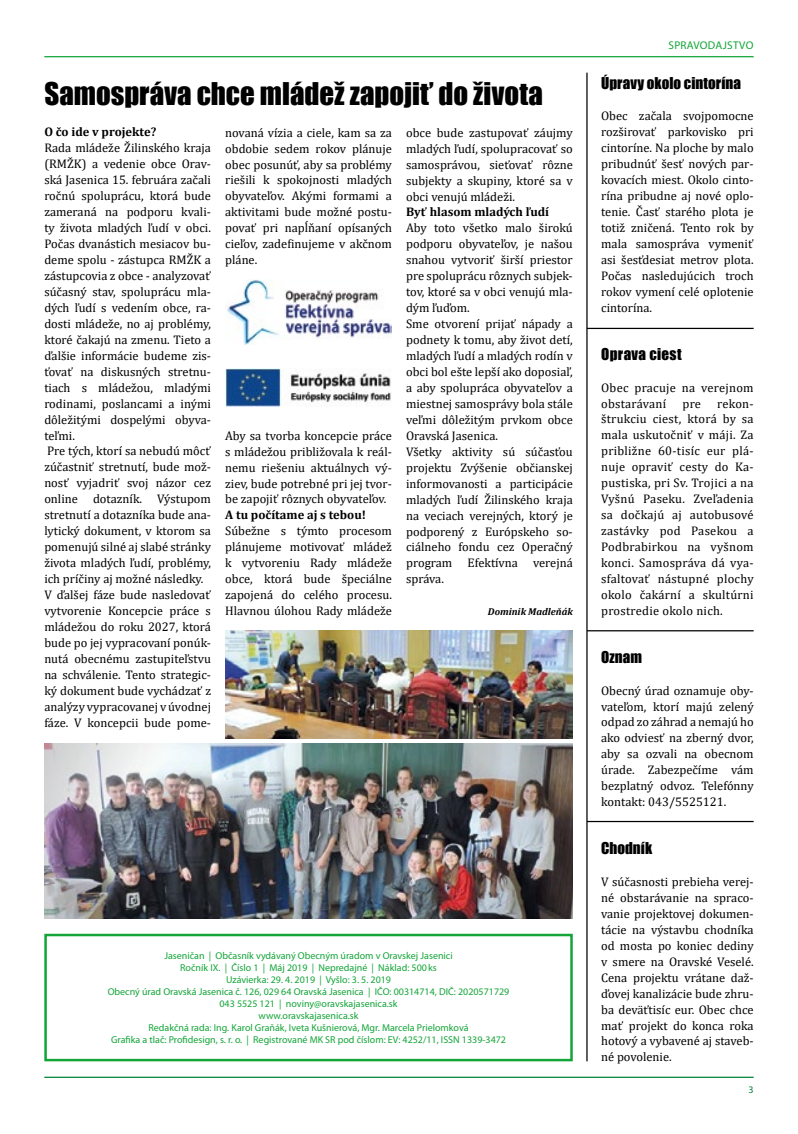
<style>
.page{position:relative;width:798px;height:1134px;background:#fff}
.page>*{position:absolute;margin:0;border:0;box-sizing:border-box;transform-origin:0 0}
.t1{font:28.75px "Impact";color:#000}
.t2{font:15px "Impact";letter-spacing:.005em;color:#000}
.t3{font:15px "Impact";letter-spacing:.025em;color:#000}
.t4{font:12.5px/16px "Cambria";color:#000;text-align:justify}
.t5{font:700 12.5px "Cambria";color:#000}
.t6{font:12.5px/16px "Cambria";letter-spacing:.02em;color:#000}
.t7{font:11.25px "Myriad Pro";letter-spacing:.02em;color:#13a538}
.t8{font:10px/12px "Myriad Pro";color:#13a538;text-align:center}
.t9{font:italic 700 10px "Cambria";color:#000}
.t10{font:10px "Myriad Pro";color:#008237}
</style>
<div class="page">
<hr style="left:44px;top:56px;width:709px;height:1px;background:#13a538">
<hr style="left:44px;top:1077px;width:709px;height:1px;background:#008237">
<img style="left:225px;top:280px;width:167px;height:65px">
<img style="left:225px;top:368px;width:166px;height:38px">
<img style="left:44px;top:743px;width:528px;height:175px">
<img style="left:225px;top:631px;width:347px;height:108px">
<div style="left:44px;top:934px;width:528px;height:127px;border:2px solid #13a538"></div>
<hr style="left:586px;top:73px;width:1px;height:988px;background:#000">
<hr style="left:586px;top:630px;width:167px;height:1px;background:#000">
<hr style="left:586px;top:821px;width:167px;height:1px;background:#000">
<hr style="left:586px;top:328px;width:167px;height:1px;background:#000">
<h1 class="t1" style="left:44px;top:71px;width:500px">Samospráva chce mládež zapojiť do života</h1>
<p class="t5" style="left:44px;top:123px;width:113px">O čo ide v projekte?</p>
<p class="t4" style="left:44px;top:140px;width:168px;text-align:left">Rada mládeže Žilinského kraja (RMŽK) a vedenie obce Orav&shy;ská Jasenica 15. februára začali ročnú spoluprácu, ktorá bude zameraná na podporu kvali&shy;ty života mladých ľudí v obci.<br>Počas dvanástich mesiacov bu&shy;deme spolu - zástupca RMŽK a zástupcovia z obce - analyzovať súčasný stav, spoluprácu mla&shy;dých ľudí s vedením obce, ra&shy;dosti mládeže, no aj problémy, ktoré čakajú na zmenu. Tieto a ďalšie informácie budeme zis&shy;ťovať na diskusných stretnu&shy;tiach s mládežou, mladými rodinami, poslancami a inými dôležitými dospelými obyva&shy;teľmi.<br>Pre tých, ktorí sa nebudú môcť zúčastniť stretnutí, bude mož&shy;nosť vyjadriť svoj názor cez online dotazník. Výstupom stretnutí a dotazníka bude ana&shy;lytický dokument, v ktorom sa pomenujú silné aj slabé stránky života mladých ľudí, problémy, ich príčiny aj možné následky.<br>V ďalšej fáze bude nasledovať vytvorenie Koncepcie práce s mládežou do roku 2027, ktorá bude po jej vypracovaní ponúk&shy;nutá obecnému zastupiteľstvu na schválenie. Tento strategic&shy;ký dokument bude vychádzať z analýzy vypracovanej v úvodnej fáze. V koncepcii bude pome-</p>
<p class="t4" style="left:225px;top:124px;width:168px">novaná vízia a ciele, kam sa za obdobie sedem rokov plánuje obec posunúť, aby sa problémy riešili k spokojnosti mladých obyvateľov. Akými formami a aktivitami bude možné postu&shy;povať pri napĺňaní opísaných cieľov, zadefinujeme v akčnom pláne.</p>
<p class="t4" style="left:406px;top:124px;width:168px">obce bude zastupovať záujmy mladých ľudí, spolupracovať so samosprávou, sieťovať rôzne subjekty a skupiny, ktoré sa v obci venujú mládeži.</p>
<p class="t5" style="left:406px;top:203px;width:145px">Byť hlasom mladých ľudí</p>
<p class="t4" style="left:406px;top:220px;width:168px;text-align:left">Aby toto všetko malo širokú podporu obyvateľov, je našou snahou vytvoriť širší priestor pre spoluprácu rôznych subjek&shy;tov, ktoré sa v obci venujú mla&shy;dým ľuďom.<br>Sme otvorení prijať nápady a podnety k tomu, aby život detí, mladých ľudí a mladých rodín v obci bol ešte lepší ako doposiaľ, a aby spolupráca obyvateľov a miestnej samosprávy bola stále veľmi dôležitým prvkom obce<br>Oravská Jasenica.<br>Všetky aktivity sú súčasťou projektu Zvýšenie občianskej informovanosti a participácie mladých ľudí Žilinského kraja na veciach verejných, ktorý je podporený z Európskeho so&shy;ciálneho fondu cez Operačný program Efektívna verejná správa.</p>
<p class="t9" style="left:487px;top:604px;width:86px">Dominik Madleňák</p>
<p class="t4" style="left:225px;top:427px;width:168px">Aby sa tvorba koncepcie práce s mládežou približovala k reál&shy;nemu riešeniu aktuálnych vý&shy;ziev, bude potrebné pri jej tvor&shy;be zapojiť rôznych obyvateľov.</p>
<p class="t5" style="left:225px;top:506px;width:142px">A tu počítame aj s tebou!</p>
<p class="t4" style="left:225px;top:523px;width:168px">Súbežne s týmto procesom plánujeme motivovať mládež k vytvoreniu Rady mládeže obce, ktorá bude špeciálne zapojená do celého procesu.<br>Hlavnou úlohou Rady mládeže</p>
<p class="t8" style="left:108px;top:950px;width:403px">Jaseničan | Občasník vydávaný Obecným úradom v Oravskej Jasenici<br>Ročník IX. | Číslo 1 | Máj 2019 | Nepredajné | Náklad: 500ks<br>Uzávierka: 29. 4. 2019 | Vyšlo: 3. 5. 2019<br>Obecný úrad Oravská Jasenica č. 126, 029 64 Oravská Jasenica | IČO: 00314714, DIČ: 2020571729<br>043 5525 121 | noviny@oravskajasenica.sk<br>www.oravskajasenica.sk<br>Redakčná rada: Ing. Karol Graňák, Iveta Kušnierová, Mgr. Marcela Prielomková<br>Grafika a tlač: Profidesign, s. r. o. | Registrované MK SR pod číslom: EV: 4252/11, ISSN 1339-3472</p>
<p class="t7" style="left:668px;top:39px;width:86px">SPRAVODAJSTVO</p>
<p class="t2" style="left:601px;top:71px;width:141px">Úpravy okolo cintorína</p>
<p class="t4" style="left:601px;top:108px;width:154px">Obec začala svojpomocne rozširovať parkovisko pri cintoríne. Na ploche by malo pribudnúť šesť nových par&shy;kovacích miest. Okolo cinto&shy;rína pribudne aj nové oplo&shy;tenie. Časť starého plota je totiž zničená. Tento rok by mala samospráva vymeniť asi šesťdesiat metrov plota.<br>Počas nasledujúcich troch rokov vymení celé oplotenie cintorína.</p>
<p class="t3" style="left:601px;top:342px;width:82px">Oprava ciest</p>
<p class="t6" style="left:601px;top:379px;width:154px">Obec pracuje na verejnom obstarávaní</p>
<p class="t4" style="left:601px;top:395px;width:154px;text-indent:116px">rekon&shy;štrukciu ciest, ktorá by sa mala uskutočniť v máji. Za približne 60-tisíc eur plá&shy;nuje opraviť cesty do Ka&shy;pustiska, pri Sv. Trojici a na Vyšnú Paseku. Zveľadenia sa dočkajú aj autobusové zastávky pod Pasekou a Podbrabirkou na vyšnom konci. Samospráva dá vya&shy;sfaltovať nástupné plochy okolo čakární a skultúrni prostredie okolo nich.</p>
<p class="t4" style="left:682px;top:395px;width:20px">pre</p>
<p class="t2" style="left:601px;top:645px;width:42px">Oznam</p>
<p class="t4" style="left:601px;top:682px;width:154px">Obecný úrad oznamuje oby&shy;vateľom, ktorí majú zelený odpad zo záhrad a nemajú ho ako odviesť na zberný dvor, aby sa ozvali na obecnom úrade. Zabezpečíme vám bezplatný odvoz. Telefónny kontakt: 043/5525121.</p>
<p class="t2" style="left:601px;top:836px;width:53px">Chodník</p>
<p class="t4" style="left:601px;top:874px;width:154px">V súčasnosti prebieha verej&shy;né obstarávanie na spraco&shy;vanie projektovej dokumen&shy;tácie na výstavbu chodníka od mosta po koniec dediny v smere na Oravské Veselé.<br>Cena projektu vrátane daž&shy;ďovej kanalizácie bude zhru&shy;ba deväťtisíc eur. Obec chce mať projekt do konca roka hotový a vybavené aj staveb&shy;né povolenie.</p>
<p class="t10" style="left:748px;top:1084px;width:7px">3</p>
</div>
